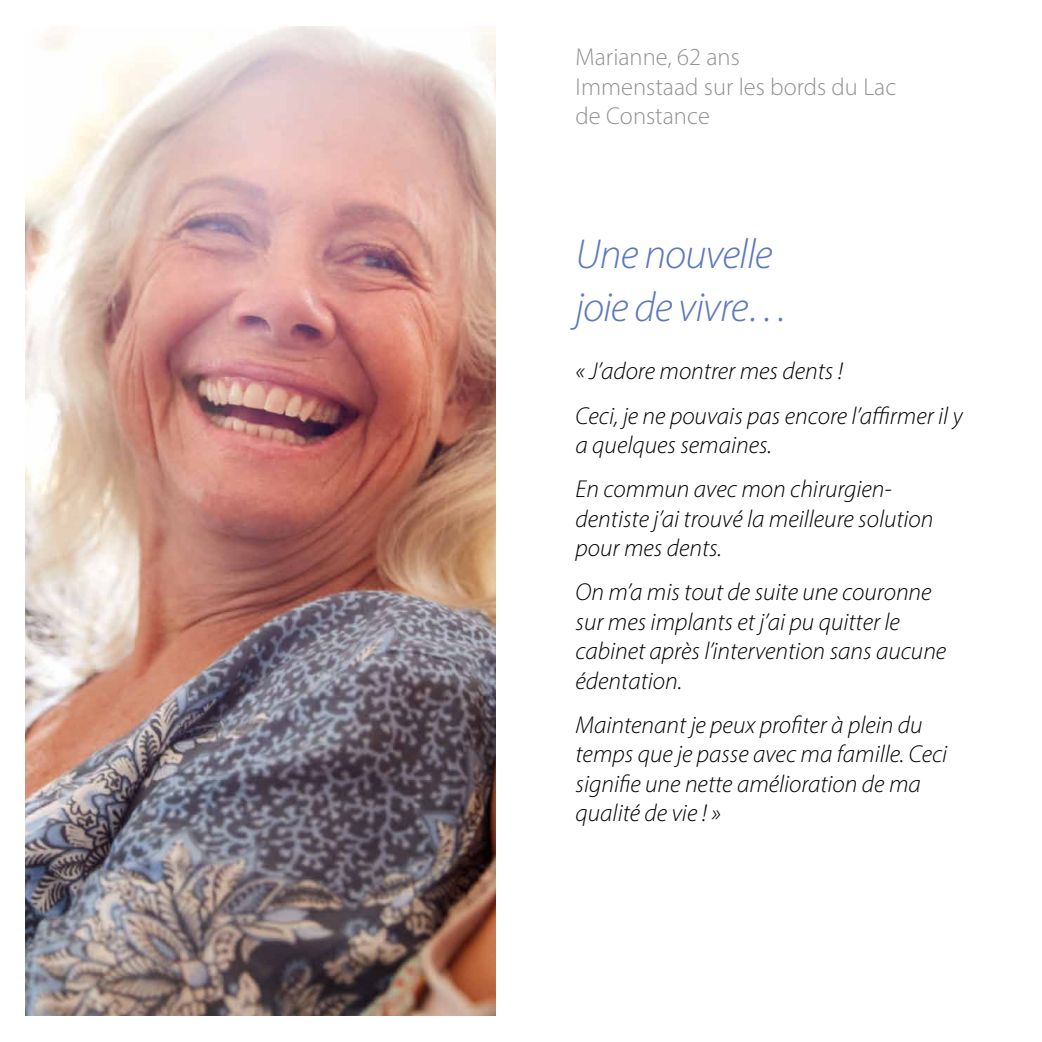
<style>
.page{position:relative;width:1042px;height:1042px;background:#fff}
.page>*{position:absolute;margin:0;border:0;box-sizing:border-box;transform-origin:0 0}
.t1{font:italic 300 42px/52.1px "Myriad Pro";letter-spacing:-.02em;color:#5c79bb}
.t2{font:italic 300 24.5px/29.4px "Myriad Pro";color:#000}
.t3{font:300 24.5px/29.4px "Myriad Pro";color:#929292}
</style>
<div class="page">
<img style="left:25px;top:26px;width:470px;height:990px">
<p class="t3" style="left:575px;top:42px;width:322px">Marianne, 62 ans<br>Immenstaad sur les bords du Lac de Constance</p>
<h1 class="t1" style="left:575px;top:228px;width:215px">Une nouvelle joie de vivre…</h1>
<p class="t2" style="left:575px;top:349px;width:388px;line-height:44.3px">« J’adore montrer mes dents !<br>Ceci, je ne pouvais pas encore l’affirmer il y</p>
<p class="t2" style="left:575px;top:422px;width:318px;line-height:44.3px">a quelques semaines.<br>En commun avec mon chirurgien-</p>
<p class="t2" style="left:575px;top:504px;width:359px">dentiste j’ai trouvé la meilleure solution pour mes dents.</p>
<p class="t2" style="left:575px;top:577px;width:372px">On m’a mis tout de suite une couronne sur mes implants et j’ai pu quitter le cabinet après l’intervention sans aucune édentation.</p>
<p class="t2" style="left:575px;top:710px;width:373px">Maintenant je peux profiter à plein du temps que je passe avec ma famille. Ceci signifie une nette amélioration de ma qualité de vie ! »</p>
</div>
